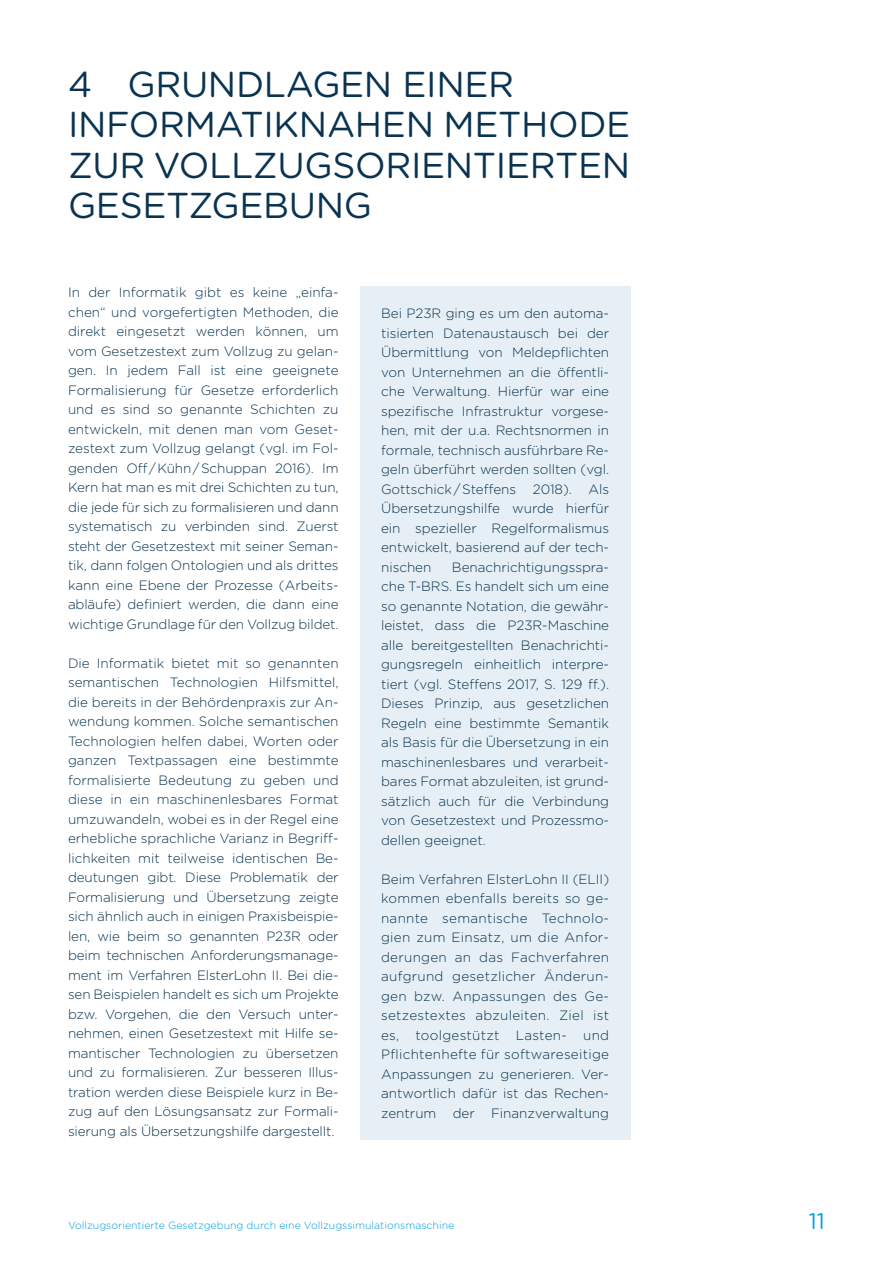
<style>
.page{position:relative;width:893px;height:1263px;background:#fff}
.page>*{position:absolute;margin:0;border:0;box-sizing:border-box;transform-origin:0 0}
.t1{font:36px/40.5px "Gotham Rounded";letter-spacing:-.01em;color:#093351}
.t2{font:22.5px "Gotham Rounded";color:#009ee3}
.t3{font:300 13.5px/19.5px "Gotham Rounded";letter-spacing:-.01em;color:#093351;text-align:justify}
.t4{font:300 10.5px "Gotham Rounded";color:#009ee3}
</style>
<div class="page">
<div style="left:360px;top:286px;width:270px;height:853px;background:#e6eff5"></div>
<h1 class="t1" style="left:68px;top:62px;width:564px">4 GRUNDLAGEN EINER<br>INFORMATIKNAHEN METHODE<br>ZUR VOLLZUGSORIENTIERTEN<br>GESETZGEBUNG</h1>
<p class="t3" style="left:68px;top:282px;width:272px;text-align:left">In der Informatik gibt es keine „einfa&shy;chen“ und vorgefertigten Methoden, die direkt eingesetzt werden können, um vom Gesetzestext zum Vollzug zu gelan&shy;gen. In jedem Fall ist eine geeignete Formalisierung für Gesetze erforderlich und es sind so genannte Schichten zu entwickeln, mit denen man vom Geset&shy;zestext zum Vollzug gelangt (vgl. im Fol&shy;genden Off / Kühn / Schuppan 2016). Im Kern hat man es mit drei Schichten zu tun, die jede für sich zu formalisieren und dann systematisch zu verbinden sind. Zuerst steht der Gesetzestext mit seiner Seman&shy;tik, dann folgen Ontologien und als drittes kann eine Ebene der Prozesse (Arbeits&shy;abläufe) definiert werden, die dann eine wichtige Grundlage für den Vollzug bildet.</p>
<p class="t3" style="left:68px;top:652px;width:272px;text-align:left">Die Informatik bietet mit so genannten semantischen Technologien Hilfsmittel, die bereits in der Behördenpraxis zur An&shy;wendung kommen. Solche semantischen Technologien helfen dabei, Worten oder ganzen Textpassagen eine bestimmte formalisierte Bedeutung zu geben und diese in ein maschinenlesbares Format umzuwandeln, wobei es in der Regel eine erhebliche sprachliche Varianz in Begriff&shy;lichkeiten mit teilweise identischen Be&shy;deutungen gibt. Diese Problematik der Formalisierung und Übersetzung zeigte sich ähnlich auch in einigen Praxisbeispie&shy;len, wie beim so genannten P23R oder beim technischen Anforderungsmanage&shy;ment im Verfahren ElsterLohn II. Bei die&shy;sen Beispielen handelt es sich um Projekte bzw. Vorgehen, die den Versuch unter&shy;nehmen, einen Gesetzestext mit Hilfe se&shy;mantischer Technologien zu übersetzen und zu formalisieren. Zur besseren Illus&shy;tration werden diese Beispiele kurz in Be&shy;zug auf den Lösungsansatz zur Formali&shy;sierung als Übersetzungshilfe dargestellt.</p>
<p class="t3" style="left:381px;top:303px;width:230px">Bei P23R ging es um den automa&shy;tisierten Datenaustausch bei der Übermittlung von Meldepflichten von Unternehmen an die öffentli&shy;che Verwaltung. Hierfür war eine spezifische Infrastruktur vorgese&shy;hen, mit der u.a. Rechtsnormen in formale, technisch ausführbare Re&shy;geln überführt werden sollten (vgl.<br>Gottschick / Steffens 2018). Als Übersetzungshilfe wurde hierfür ein spezieller Regelformalismus entwickelt, basierend auf der tech&shy;nischen</p>
<p class="t3" style="left:381px;top:557px;width:230px;text-indent:71px">Benachrichtigungsspra&shy;che T-BRS. Es handelt sich um eine so genannte Notation, die gewähr&shy;leistet, dass die P23R-Maschine alle bereitgestellten Benachrichti&shy;gungsregeln einheitlich interpre&shy;tiert (vgl. Steffens 2017, S. 129 ff.).<br>Dieses Prinzip, aus gesetzlichen Regeln eine bestimmte Semantik als Basis für die Übersetzung in ein maschinenlesbares und verarbeit&shy;bares Format abzuleiten, ist grund&shy;sätzlich auch für die Verbindung von Gesetzestext und Prozessmo&shy;dellen geeignet.</p>
<p class="t3" style="left:381px;top:869px;width:230px">Beim Verfahren ElsterLohn II (ELII) kommen ebenfalls bereits so ge&shy;nannte semantische Technolo&shy;gien zum Einsatz, um die Anfor&shy;derungen an das Fachverfahren aufgrund gesetzlicher Änderun&shy;gen bzw. Anpassungen des Ge&shy;setzestextes abzuleiten. Ziel ist es, toolgestützt Lasten- und Pflichtenhefte für softwareseitige Anpassungen zu generieren. Ver&shy;antwortlich dafür ist das Rechen&shy;zentrum der Finanzverwaltung</p>
<p class="t4" style="left:68px;top:1218px;width:388px">Vollzugsorientierte Gesetzgebung durch eine Vollzugssimulationsmaschine</p>
<h2 class="t2" style="left:809px;top:1205px;width:18px">11</h2>
</div>
